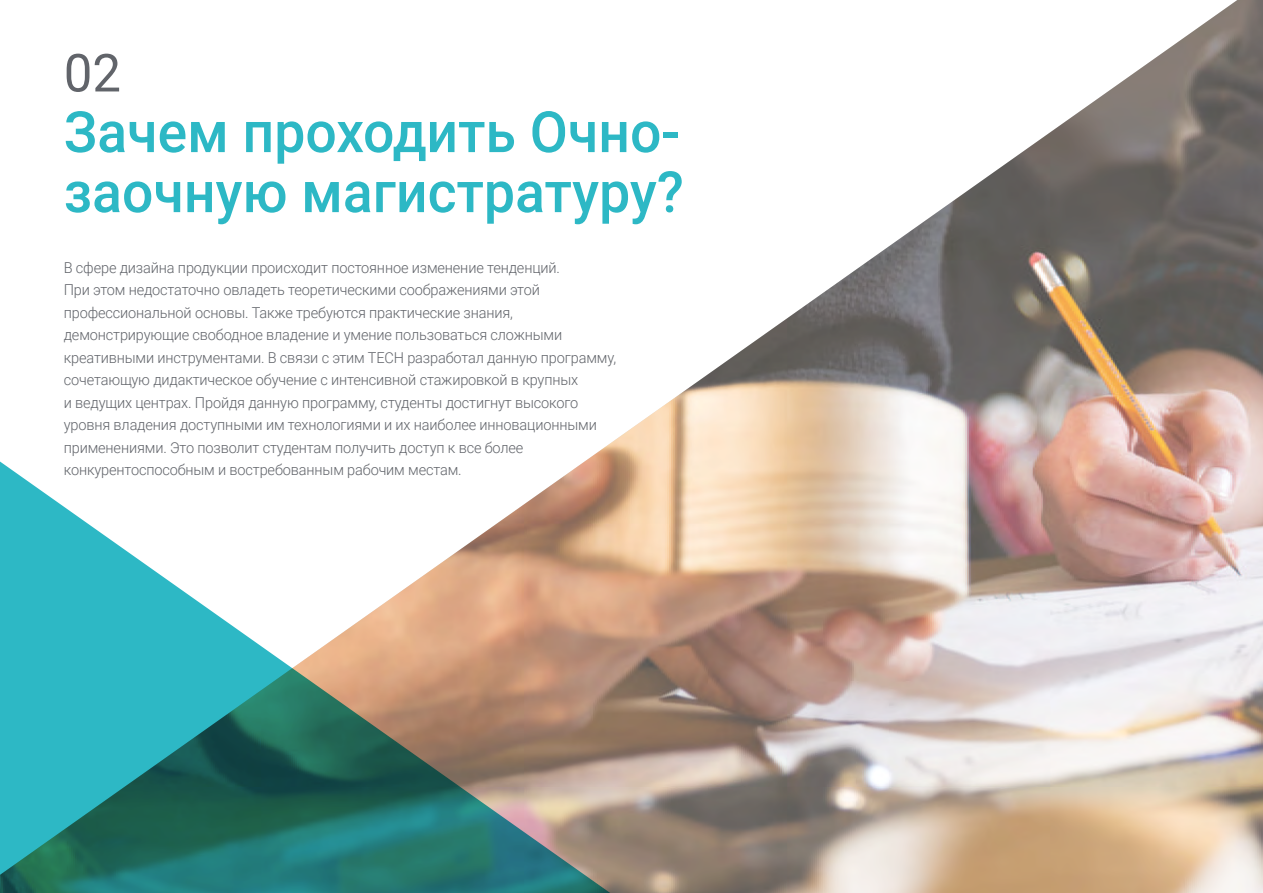
<style>
.page{position:relative;width:1263px;height:893px;background:#fff}
.page>*{position:absolute;margin:0;border:0;box-sizing:border-box;transform-origin:0 0}
.t1{font:500 57px/60px "Roboto";color:#2db8c5}
.t2{font:52.5px "Roboto";color:#61646a}
.t3{font:300 15px/22.5px "Roboto";letter-spacing:-.01em;color:#61646a}
</style>
<div class="page">
<img style="left:607px;top:0;width:656px;height:893px">
<svg style="left:0;top:446px;width:640px;height:447px"></svg>
<h2 class="t2" style="left:64px;top:36px;width:59px">02</h2>
<h1 class="t1" style="left:64px;top:100px;width:621px">Зачем проходить Очно&shy;заочную магистратуру?</h1>
<p class="t3" style="left:64px;top:255px;width:554px">В сфере дизайна продукции происходит постоянное изменение тенденций.<br>При этом недостаточно овладеть теоретическими соображениями этой профессиональной основы. Также требуются практические знания, демонстрирующие свободное владение и умение пользоваться сложными креативными инструментами. В связи с этим TECH разработал данную программу, сочетающую дидактическое обучение с интенсивной стажировкой в крупных<br>и ведущих центрах. Пройдя данную программу, студенты достигнут высокого уровня владения доступными им технологиями и их наиболее инновационными применениями. Это позволит студентам получить доступ к все более конкурентоспособным и востребованным рабочим местам.</p>
</div>
